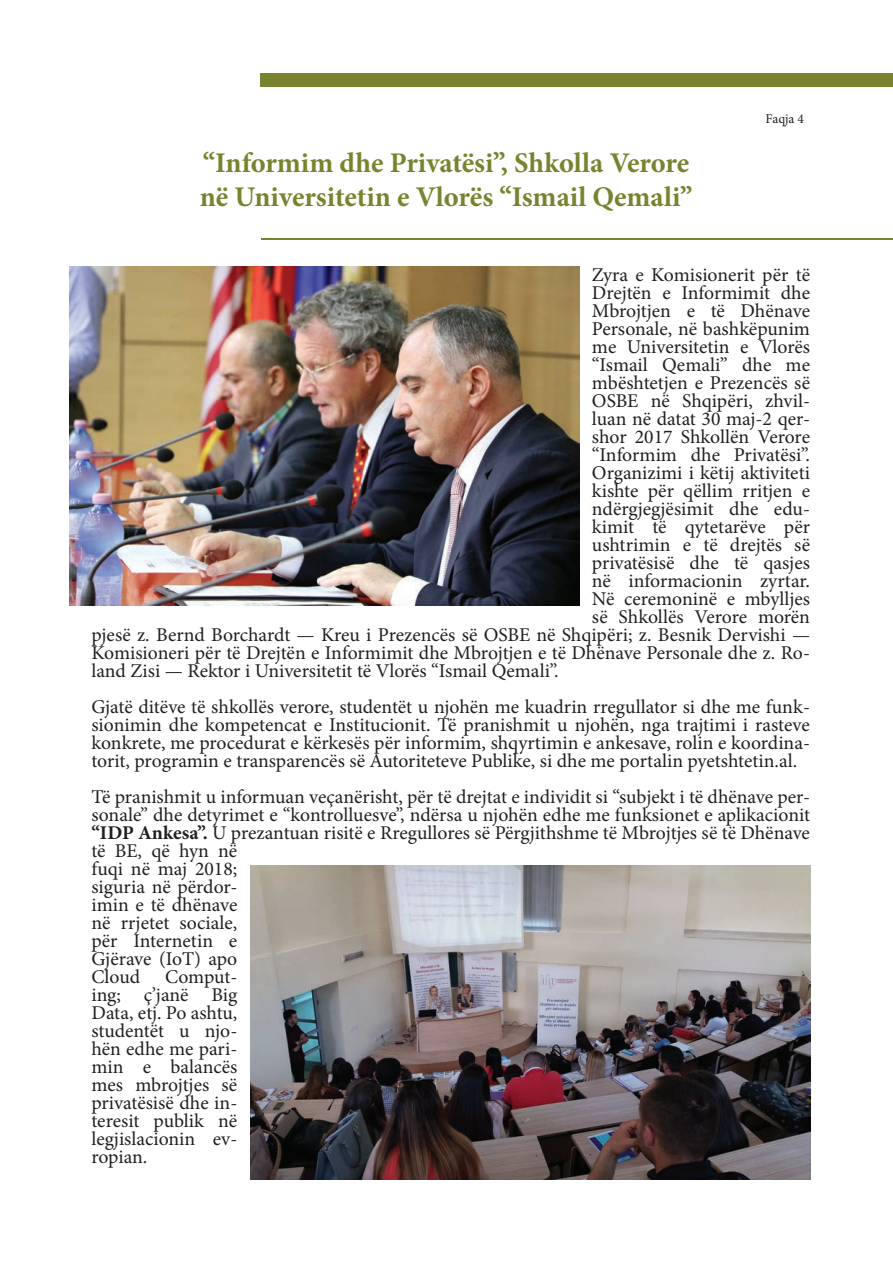
<style>
.page{position:relative;width:893px;height:1263px;background:#fff}
.page>*{position:absolute;margin:0;border:0;box-sizing:border-box;transform-origin:0 0}
.t1{font:700 28.5px/34.2px "Minion Pro";color:#79832e}
.t2{font:19.5px/18px "Minion Pro";color:#231f20;text-align:justify}
.t3{font:13.5px "Minion Pro";letter-spacing:-.005em;color:#231f20}
.s1{font-weight:700}
</style>
<div class="page">
<div style="left:260px;top:73px;width:632px;height:13px;background:#79832e"></div>
<hr style="left:262px;top:239px;width:631px;height:1px;background:#79832e">
<img style="left:69px;top:266px;width:510px;height:340px">
<img style="left:250px;top:865px;width:560px;height:315px">
<h1 class="t1" style="left:200px;top:145px;width:494px">“Informim dhe Privatësi”, Shkolla Verore në Universitetin e Vlorës “Ismail Qemali”</h1>
<p class="t3" style="left:765px;top:110px;width:40px">Faqja 4</p>
<p class="t2" style="left:592px;top:265px;width:220px">Zyra e Komisionerit për të</p>
<p class="t2" style="left:592px;top:283px;width:220px">Drejtën e Informimit dhe</p>
<p class="t2" style="left:592px;top:301px;width:220px">Mbrojtjen e të Dhënave</p>
<p class="t2" style="left:592px;top:319px;width:220px">Personale, në bashkëpunim</p>
<p class="t2" style="left:592px;top:337px;width:220px">me Universitetin e Vlorës</p>
<p class="t2" style="left:592px;top:355px;width:220px">“Ismail Qemali” dhe me</p>
<p class="t2" style="left:592px;top:373px;width:220px">mbështetjen e Prezencës së</p>
<p class="t2" style="left:592px;top:391px;width:220px">OSBE në Shqipëri, zhvil-</p>
<p class="t2" style="left:592px;top:409px;width:220px">luan në datat 30 maj-2 qer-</p>
<p class="t2" style="left:592px;top:427px;width:220px">shor 2017 Shkollën Verore</p>
<p class="t2" style="left:592px;top:445px;width:220px">“Informim dhe Privatësi”.</p>
<p class="t2" style="left:592px;top:463px;width:220px">Organizimi i këtij aktiviteti</p>
<p class="t2" style="left:592px;top:481px;width:220px">kishte për qëllim rritjen e</p>
<p class="t2" style="left:592px;top:499px;width:220px">ndërgjegjësimit dhe edu-</p>
<p class="t2" style="left:592px;top:517px;width:220px">kimit të qytetarëve për</p>
<p class="t2" style="left:592px;top:535px;width:220px">ushtrimin e të drejtës së</p>
<p class="t2" style="left:592px;top:553px;width:220px">privatësisë dhe të qasjes</p>
<p class="t2" style="left:592px;top:571px;width:220px">në informacionin zyrtar.</p>
<p class="t2" style="left:592px;top:589px;width:220px">Në ceremoninë e mbylljes</p>
<p class="t2" style="left:592px;top:607px;width:220px">së Shkollës Verore morën</p>
<p class="t2" style="left:91px;top:625px;width:720px">pjesë z. Bernd Borchardt — Kreu i Prezencës së OSBE në Shqipëri; z. Besnik Dervishi —</p>
<p class="t2" style="left:91px;top:643px;width:720px">Komisioneri për të Drejtën e Informimit dhe Mbrojtjen e të Dhënave Personale dhe z. Ro-</p>
<p class="t2" style="left:91px;top:661px;width:469px">land Zisi — Rektor i Universitetit të Vlorës “Ismail Qemali”.</p>
<p class="t2" style="left:91px;top:697px;width:720px">Gjatë ditëve të shkollës verore, studentët u njohën me kuadrin rregullator si dhe me funk&shy;sionimin dhe kompetencat e Institucionit. Të pranishmit u njohën, nga trajtimi i rasteve konkrete, me procedurat e kërkesës për informim, shqyrtimin e ankesave, rolin e koordina&shy;torit, programin e transparencës së Autoriteteve Publike, si dhe me portalin pyetshtetin.al.</p>
<p class="t2" style="left:91px;top:787px;width:720px;text-align:left">Të pranishmit u informuan veçanërisht, për të drejtat e individit si “subjekt i të dhënave per&shy;sonale” dhe detyrimet e “kontrolluesve”, ndërsa u njohën edhe me funksionet e aplikacionit <span class="s1">“IDP Ankesa”.</span> U prezantuan risitë e Rregullores së Përgjithshme të Mbrojtjes së të Dhënave të BE, që hyn në<br>fuqi në maj 2018;<br>siguria në përdor-<br>imin e të dhënave<br>në rrjetet sociale,<br>për Internetin e<br>Gjërave (IoT) apo<br>Cloud</p>
<p class="t2" style="left:91px;top:967px;width:147px;text-indent:74px">Comput&shy;ing; ç’janë Big Data, etj. Po ashtu, studentët u njo&shy;hën edhe me pari&shy;min e balancës mes mbrojtjes së privatësisë dhe in&shy;teresit publik në legjislacionin ev&shy;ropian.</p>
</div>
